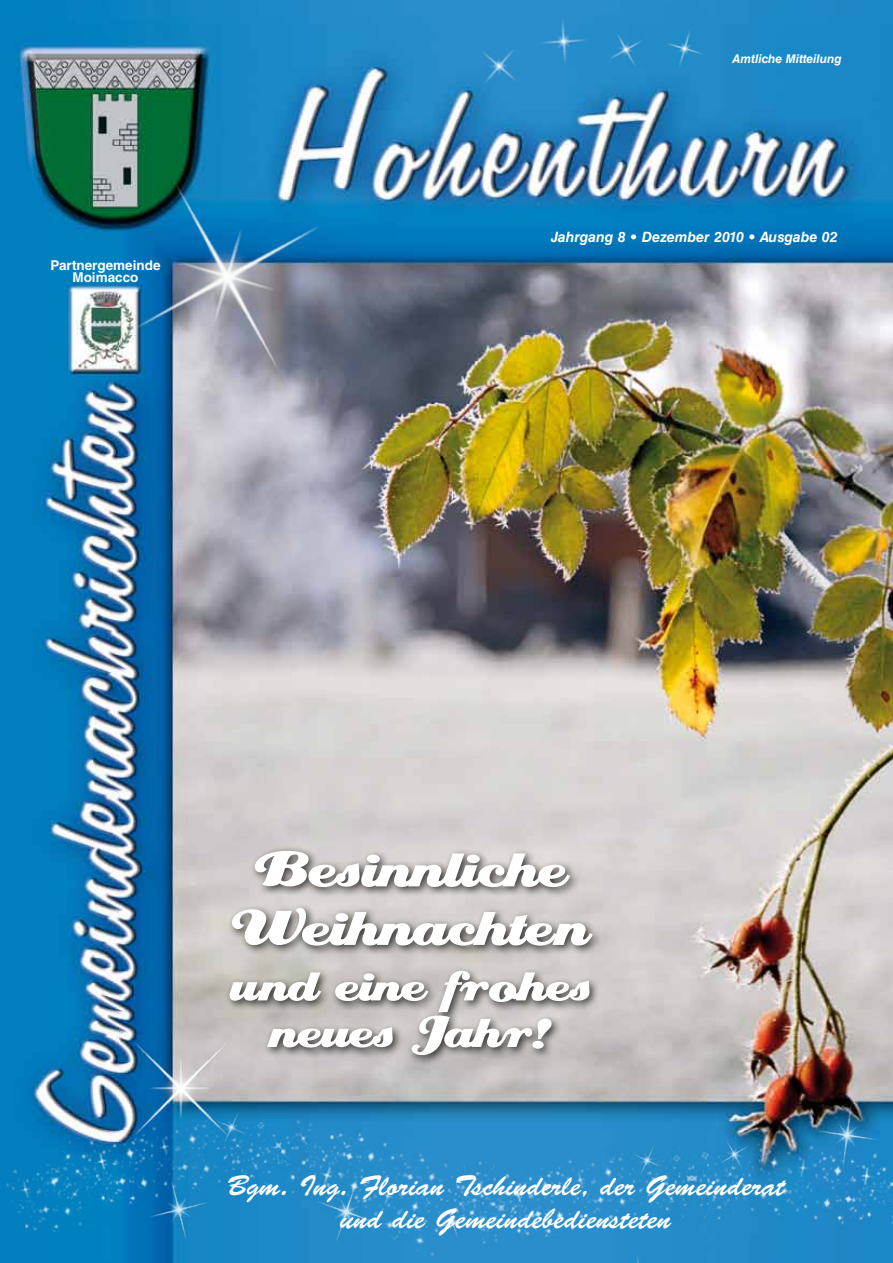
<style>
.page{position:relative;width:893px;height:1263px;background:#fff}
.page>*{position:absolute;margin:0;border:0;box-sizing:border-box;transform-origin:0 0}
.t1{font:60px/58.5px "Creampuff";color:#fff;text-align:center}
.t2{font:51px/46.5px "Creampuff";color:#fff;text-align:center}
.t3{font:28.65px/33.5px "Brush Script Std";color:#fff;text-align:center}
.t4{font:italic 700 14.25px "Helvetica LT Std";color:#fff}
.t5{font:700 13.5px/12px "Helvetica LT Std";color:#fff;text-align:center}
.t6{font:italic 700 12px "Helvetica LT Std";color:#fff}
</style>
<div class="page">
<img style="left:0;top:0;width:893px;height:1047px">
<div style="left:224px;top:846px;width:378px;height:220px;background:#000;opacity:.75"></div>
<img style="left:111px;top:159px;width:234px;height:258px">
<img style="left:126px;top:1027px;width:113px;height:20px">
<div style="left:608px;top:0;width:103px;height:81px;background:#238bc8"></div>
<img style="left:432px;top:0;width:176px;height:118px">
<img style="left:0;top:1047px;width:893px;height:216px">
<p class="t5" style="left:50px;top:259px;width:112px">Partnergemeinde<br>Moimacco</p>
<p class="t6" style="left:732px;top:52px;width:111px">Amtliche Mitteilung</p>
<p class="t4" style="left:551px;top:228px;width:288px">Jahrgang 8 • Dezember 2010 • Ausgabe 02</p>
<h1 class="t1" style="left:232px;top:840px;width:358px">Besinnliche<br>Weihnachten</h1>
<h2 class="t2" style="left:229px;top:963px;width:363px">und eine frohes neues Jahr!</h2>
<p class="t3" style="left:227px;top:1169px;width:559px">Bgm. Ing. Florian Tschinderle, der Gemeinderat und die Gemeindebediensteten</p>
</div>
